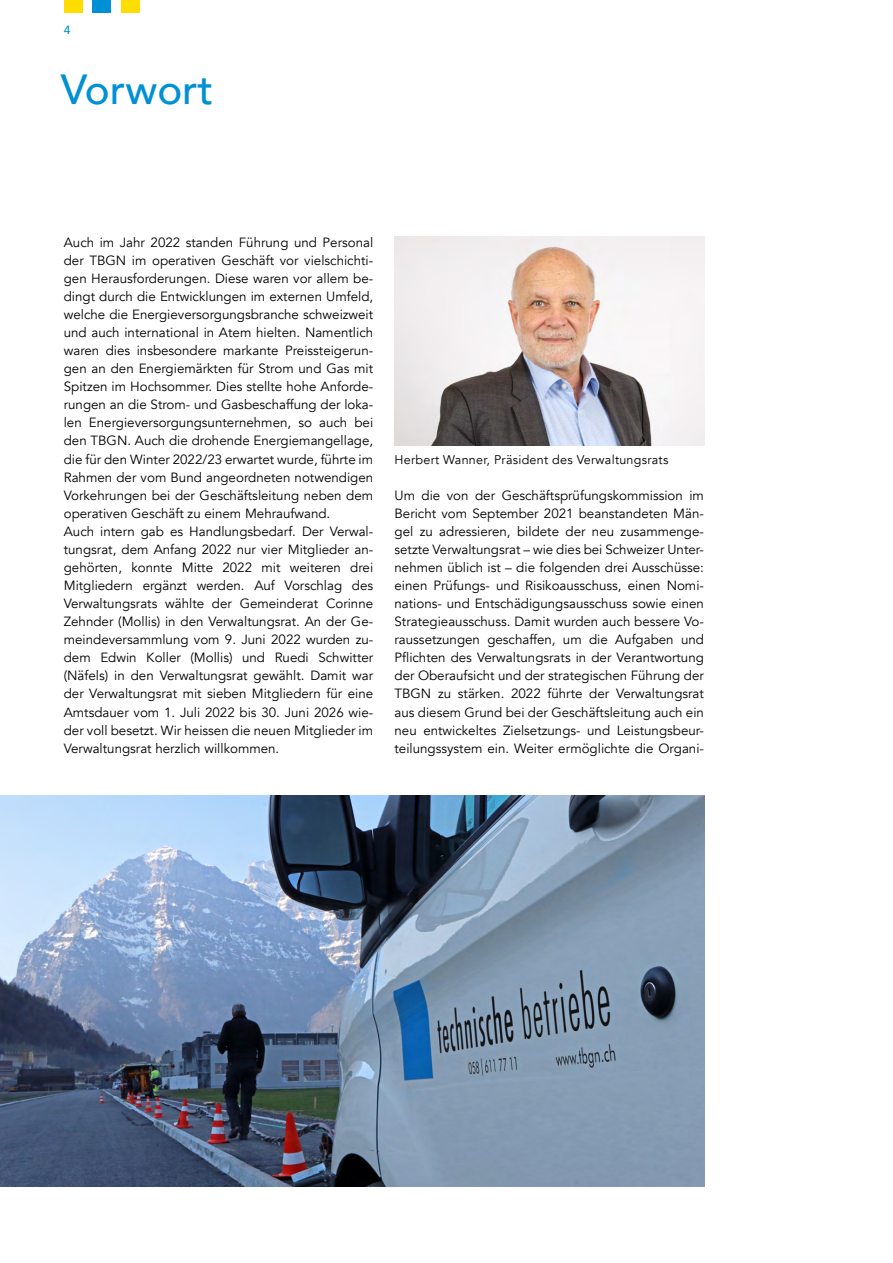
<style>
.page{position:relative;width:893px;height:1263px;background:#fff}
.page>*{position:absolute;margin:0;border:0;box-sizing:border-box;transform-origin:0 0}
.t1{font:500 42px "Avenir";color:#0090d6}
.t2{font:13.35px/18px "Avenir";color:#000}
.t3{font:12.6px "Avenir";letter-spacing:.02em;color:#000}
.t4{font:500 12px "Avenir";color:#0090d6}
</style>
<div class="page">
<img style="left:0;top:795px;width:704px;height:391px">
<div style="left:64px;top:0;width:19px;height:13px;background:#fd0"></div>
<div style="left:92px;top:0;width:19px;height:13px;background:#0090d6"></div>
<div style="left:121px;top:0;width:19px;height:13px;background:#fd0"></div>
<img style="left:394px;top:237px;width:310px;height:208px">
<p class="t4" style="left:64px;top:19px;width:8px">4</p>
<h1 class="t1" style="left:61px;top:53px;width:154px">Vorwort</h1>
<p class="t2" style="left:64px;top:233px;width:311px">Auch im Jahr 2022 standen Führung und Personal der TBGN im operativen Geschäft vor vielschichti&shy;gen Herausforderungen. Diese waren vor allem be&shy;dingt durch die Entwicklungen im externen Umfeld, welche die Energieversorgungsbranche schweizweit und auch international in Atem hielten. Namentlich waren dies insbesondere markante Preissteigerun&shy;gen an den Energiemärkten für Strom und Gas mit Spitzen im Hochsommer. Dies stellte hohe Anforde&shy;rungen an die Strom- und Gasbeschaffung der loka&shy;len Energieversorgungsunternehmen, so auch bei den TBGN. Auch die drohende Energiemangellage, die für den Winter 2022/23 erwartet wurde, führte im Rahmen der vom Bund angeordneten notwendigen Vorkehrungen bei der Geschäftsleitung neben dem operativen Geschäft zu einem Mehraufwand.<br>Auch intern gab es Handlungsbedarf. Der Verwal&shy;tungsrat, dem Anfang 2022 nur vier Mitglieder an&shy;gehörten, konnte Mitte 2022 mit weiteren drei Mitgliedern ergänzt werden. Auf Vorschlag des Verwaltungsrats wählte der Gemeinderat Corinne Zehnder (Mollis) in den Verwaltungsrat. An der Ge&shy;meindeversammlung vom 9. Juni 2022 wurden zu&shy;dem Edwin Koller (Mollis) und Ruedi Schwitter (Näfels) in den Verwaltungsrat gewählt. Damit war der Verwaltungsrat mit sieben Mitgliedern für eine Amtsdauer vom 1. Juli 2022 bis 30. Juni 2026 wie&shy;der voll besetzt. Wir heissen die neuen Mitglieder im Verwaltungsrat herzlich willkommen.</p>
<p class="t3" style="left:394px;top:452px;width:275px">Herbert Wanner, Präsident des Verwaltungsrats</p>
<p class="t2" style="left:394px;top:486px;width:311px;text-align:justify">Um die von der Geschäftsprüfungskommission im Bericht vom September 2021 beanstandeten Män&shy;gel zu adressieren, bildete der neu zusammenge&shy;setzte Verwaltungsrat – wie dies bei Schweizer Unter&shy;nehmen üblich ist – die folgenden drei Ausschüsse: einen Prüfungs- und Risikoausschuss, einen Nomi&shy;nations- und Entschädigungsausschuss sowie einen Strategieausschuss. Damit wurden auch bessere Vo&shy;raussetzungen geschaffen, um die Aufgaben und Pflichten des Verwaltungsrats in der Verantwortung der Oberaufsicht und der strategischen Führung der TBGN zu stärken. 2022 führte der Verwaltungsrat aus diesem Grund bei der Geschäftsleitung auch ein neu entwickeltes Zielsetzungs- und Leistungsbeur&shy;teilungssystem ein. Weiter ermöglichte die Organi-</p>
</div>
